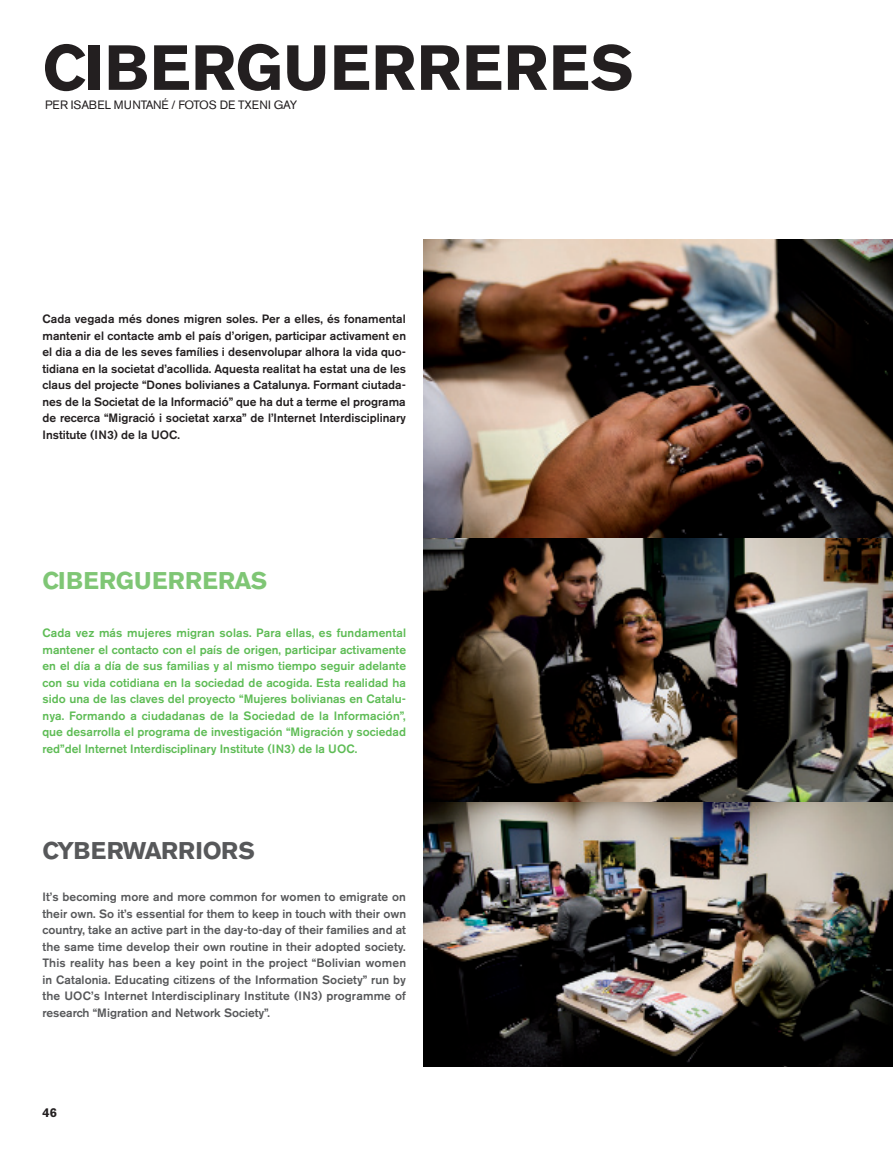
<style>
.page{position:relative;width:893px;height:1149px;background:#fff}
.page>*{position:absolute;margin:0;border:0;box-sizing:border-box;transform-origin:0 0}
.t1{font:700 63px "Akzidenz Grotesk BE";letter-spacing:.01em;color:#231f20}
.t2{font:700 24px "Akzidenz Grotesk BE";letter-spacing:.01em;color:#7fc675}
.t3{font:700 24px "Akzidenz Grotesk BE";letter-spacing:-.02em;color:#57585a}
.t4{font:700 12.75px "Akzidenz Grotesk BE";color:#231f20}
.TXT_ENTRADETA_CAST{font:500 12px/16.5px "Akzidenz Grotesk BE";color:#5ebc55;text-align:justify}
.TXT_LECTURA_ENG{font:500 12px/16.5px "Akzidenz Grotesk BE";color:#57585a;text-align:justify}
.TXT_ENTRADETA_CAT{font:500 12px/16.5px "Akzidenz Grotesk BE";color:#231f20;text-align:justify}
.t5{font:12px "Akzidenz Grotesk BE";letter-spacing:-.01em;color:#231f20}
</style>
<div class="page">
<img style="left:424px;top:239px;width:469px;height:827px">
<p class="t1" style="left:43px;top:31px;width:593px">CIBERGUERRERES</p>
<p class="t5" style="left:45px;top:98px;width:254px">PER ISABEL MUNTANÉ / FOTOS DE TXENI GAY</p>
<p class="TXT_ENTRADETA_CAT" style="left:43px;top:310px;width:365px">Cada vegada més dones migren soles. Per a elles, és fonamental mantenir el contacte amb el país d’origen, participar activament en el dia a dia de les seves famílies i desenvolupar alhora la vida quo&shy;tidiana en la societat d’acollida. Aquesta realitat ha estat una de les claus del projecte “Dones bolivianes a Catalunya. Formant ciutada&shy;nes de la Societat de la Informació” que ha dut a terme el programa de recerca “Migració i societat xarxa” de l’Internet Interdisciplinary Institute (IN3) de la UOC.</p>
<p class="t2" style="left:43px;top:566px;width:226px">CIBERGUERRERAS</p>
<p class="TXT_ENTRADETA_CAST" style="left:43px;top:624px;width:365px">Cada vez más mujeres migran solas. Para ellas, es fundamental mantener el contacto con el país de origen, participar activamente en el día a día de sus familias y al mismo tiempo seguir adelante con su vida cotidiana en la sociedad de acogida. Esta realidad ha sido una de las claves del proyecto “Mujeres bolivianas en Catalu&shy;nya. Formando a ciudadanas de la Sociedad de la Información”, que desarrolla el programa de investigación “Migración y sociedad red”del Internet Interdisciplinary Institute (IN3) de la UOC.</p>
<p class="t3" style="left:43px;top:836px;width:214px">CYBERWARRIORS</p>
<p class="TXT_LECTURA_ENG" style="left:43px;top:888px;width:365px">It’s becoming more and more common for women to emigrate on their own. So it’s essential for them to keep in touch with their own country, take an active part in the day-to-day of their families and at the same time develop their own routine in their adopted society.<br>This reality has been a key point in the project “Bolivian women in Catalonia. Educating citizens of the Information Society” run by the UOC’s Internet Interdisciplinary Institute (IN3) programme of research “Migration and Network Society”.</p>
<p class="t4" style="left:43px;top:1104px;width:16px">46</p>
</div>
